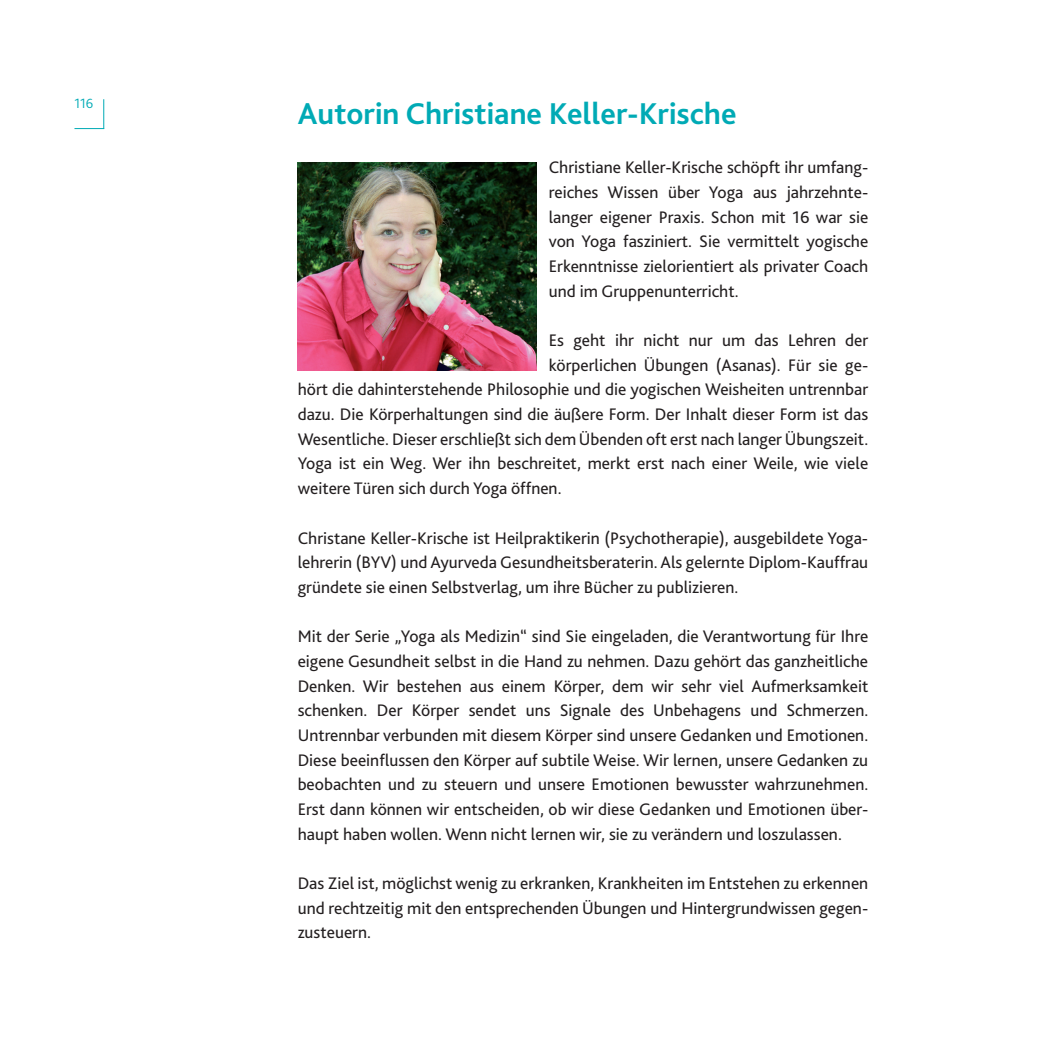
<style>
.page{position:relative;width:1042px;height:1042px;background:#fff}
.page>*{position:absolute;margin:0;border:0;box-sizing:border-box;transform-origin:0 0}
.t1{font:700 31.5px "Bliss 2";color:#00aab5}
.t2{font:17.5px/24.7px "Bliss 2";color:#231f20;text-align:justify}
.t3{font:300 14px "Bliss 2";color:#00aab5}
</style>
<div class="page">
<hr style="left:103px;top:99px;width:1px;height:30px;background:#00aab5">
<hr style="left:74px;top:128px;width:30px;height:1px;background:#00aab5">
<img style="left:298px;top:162px;width:238px;height:209px">
<p class="t3" style="left:74px;top:95px;width:20px">116</p>
<h1 class="t1" style="left:298px;top:94px;width:440px">Autorin Christiane Keller-Krische</h1>
<p class="t2" style="left:549px;top:155px;width:321px">Christiane Keller-Krische schöpft ihr umfang&shy;reiches Wissen über Yoga aus jahrzehnte&shy;langer eigener Praxis. Schon mit 16 war sie von Yoga fasziniert. Sie vermittelt yogische Erkenntnisse zielorientiert als privater Coach und im Gruppenunterricht.</p>
<p class="t2" style="left:549px;top:327px;width:321px">Es geht ihr nicht nur um das Lehren der</p>
<p class="t2" style="left:549px;top:352px;width:321px">körperlichen Übungen (Asanas). Für sie ge-</p>
<p class="t2" style="left:298px;top:377px;width:572px">hört die dahinterstehende Philosophie und die yogischen Weisheiten untrennbar</p>
<p class="t2" style="left:298px;top:401px;width:572px">dazu. Die Körperhaltungen sind die äußere Form. Der Inhalt dieser Form ist das</p>
<p class="t2" style="left:298px;top:426px;width:572px">Wesentliche. Dieser erschließt sich dem Übenden oft erst nach langer Übungszeit.</p>
<p class="t2" style="left:298px;top:451px;width:572px">Yoga ist ein Weg. Wer ihn beschreitet, merkt erst nach einer Weile, wie viele</p>
<p class="t2" style="left:298px;top:475px;width:265px">weitere Türen sich durch Yoga öffnen.</p>
<p class="t2" style="left:298px;top:525px;width:572px">Christane Keller-Krische ist Heilpraktikerin (Psychotherapie), ausgebildete Yoga&shy;lehrerin (BYV) und Ayurveda Gesundheitsberaterin. Als gelernte Diplom-Kauffrau gründete sie einen Selbstverlag, um ihre Bücher zu publizieren.</p>
<p class="t2" style="left:298px;top:623px;width:572px">Mit der Serie „Yoga als Medizin“ sind Sie eingeladen, die Verantwortung für Ihre eigene Gesundheit selbst in die Hand zu nehmen. Dazu gehört das ganzheitliche Denken. Wir bestehen aus einem Körper, dem wir sehr viel Aufmerksamkeit schenken. Der Körper sendet uns Signale des Unbehagens und Schmerzen.<br>Untrennbar verbunden mit diesem Körper sind unsere Gedanken und Emotionen.<br>Diese beeinflussen den Körper auf subtile Weise. Wir lernen, unsere Gedanken zu beobachten und zu steuern und unsere Emotionen bewusster wahrzunehmen.<br>Erst dann können wir entscheiden, ob wir diese Gedanken und Emotionen über&shy;haupt haben wollen. Wenn nicht lernen wir, sie zu verändern und loszulassen.</p>
<p class="t2" style="left:298px;top:870px;width:572px">Das Ziel ist, möglichst wenig zu erkranken, Krankheiten im Entstehen zu erkennen und rechtzeitig mit den entsprechenden Übungen und Hintergrundwissen gegen&shy;zusteuern.</p>
</div>
